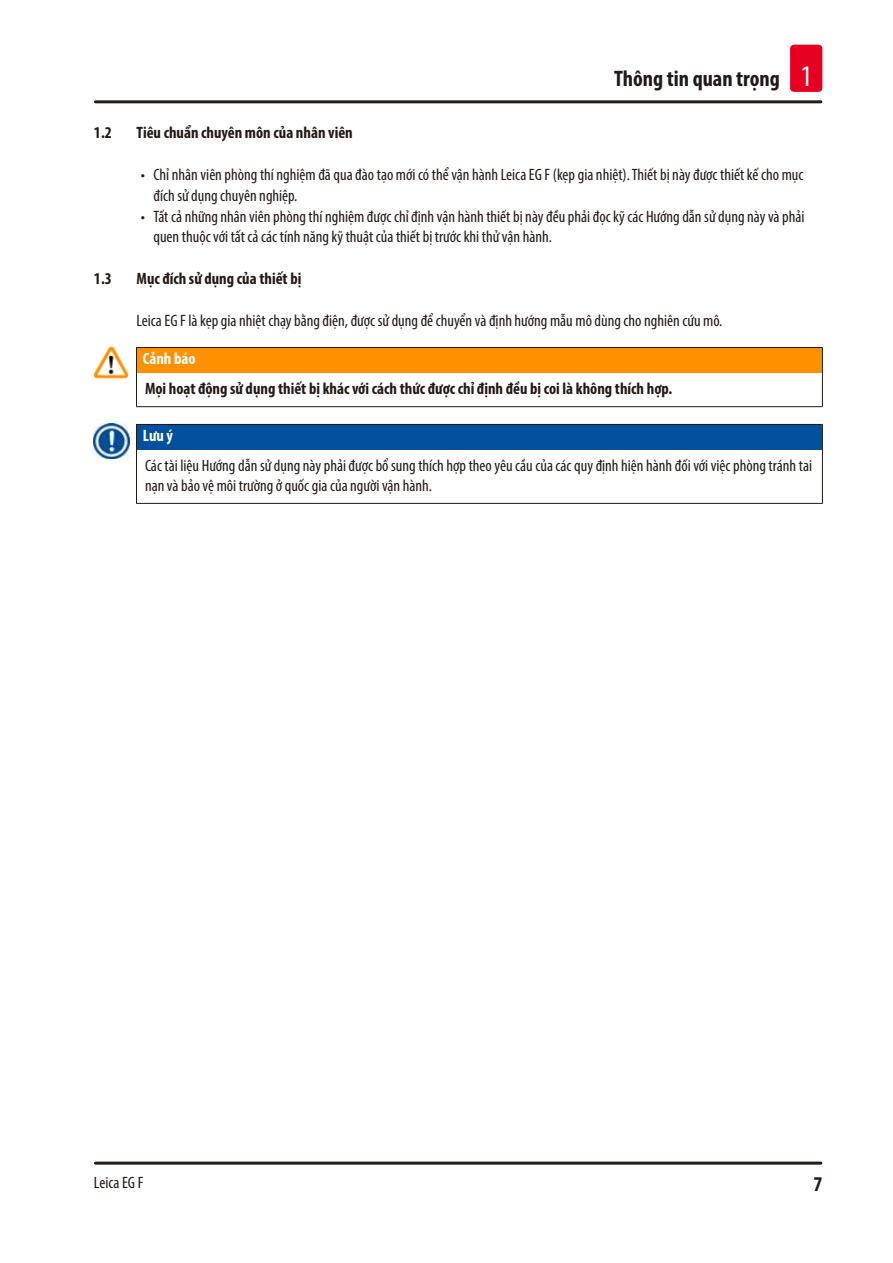
<style>
.page{position:relative;width:893px;height:1263px;background:#fff}
.page>*{position:absolute;margin:0;border:0;box-sizing:border-box;transform-origin:0 0}
.t1{font:700 condensed 22.5px "Myriad Pro";color:#231916}
.t2{font:700 condensed 21px "Myriad Pro";color:#231916}
.Source_of_danger{font:condensed 16.5px/20.9px "Myriad Pro";color:#231916}
.Consequenses_of_non{font:700 condensed 16.5px "Myriad Pro";color:#231916}
.Description_text{font:condensed 16.5px "Myriad Pro";color:#231916}
.Signalword__no_use_a{font:700 condensed 16.5px "Myriad Pro";color:#fff}
.s1{font-weight:400;font-size:30px;color:#fff}
</style>
<div class="page">
<hr style="left:95px;top:100px;width:726px;height:3px;background:#231916">
<hr style="left:95px;top:1161px;width:726px;height:3px;background:#231916">
<div style="left:790px;top:45px;width:32px;height:47px;background:#e60021;border-radius:4px"></div>
<div style="left:136px;top:347px;width:686px;height:26px;background:#ff9000"></div>
<hr style="left:136px;top:373px;width:1px;height:33px;background:#231916">
<hr style="left:822px;top:373px;width:1px;height:33px;background:#231916">
<hr style="left:136px;top:406px;width:687px;height:1px;background:#231916">
<hr style="left:136px;top:347px;width:687px;height:1px;background:#231916">
<svg style="left:136px;top:348px;width:1px;height:25px"></svg>
<svg style="left:822px;top:348px;width:1px;height:25px"></svg>
<img style="left:94px;top:346px;width:35px;height:32px">
<div style="left:136px;top:424px;width:686px;height:26px;background:#00509e"></div>
<hr style="left:136px;top:450px;width:1px;height:53px;background:#231916">
<hr style="left:822px;top:450px;width:1px;height:53px;background:#231916">
<hr style="left:136px;top:503px;width:687px;height:1px;background:#231916">
<hr style="left:136px;top:424px;width:687px;height:1px;background:#231916">
<svg style="left:136px;top:425px;width:1px;height:25px"></svg>
<svg style="left:822px;top:425px;width:1px;height:25px"></svg>
<img style="left:94px;top:423px;width:35px;height:36px">
<h1 class="t1" style="left:614px;top:65px;width:199px">Thông tin quan trọng <span class="s1">1</span></h1>
<p class="Consequenses_of_non" style="left:94px;top:122px;width:19px">1.2</p>
<p class="Consequenses_of_non" style="left:136px;top:122px;width:218px">Tiêu chuẩn chuyên môn của nhân viên</p>
<p class="Source_of_danger" style="left:153px;top:164px;width:651px;text-indent:-13px">• Chỉ nhân viên phòng thí nghiệm đã qua đào tạo mới có thể vận hành Leica EG F (kẹp gia nhiệt). Thiết bị này được thiết kế cho mục đích sử dụng chuyên nghiệp.</p>
<p class="Source_of_danger" style="left:153px;top:206px;width:652px;text-indent:-13px">• Tất cả những nhân viên phòng thí nghiệm được chỉ định vận hành thiết bị này đều phải đọc kỹ các Hướng dẫn sử dụng này và phải quen thuộc với tất cả các tính năng kỹ thuật của thiết bị trước khi thử vận hành.</p>
<p class="Consequenses_of_non" style="left:94px;top:268px;width:19px">1.3</p>
<p class="Consequenses_of_non" style="left:136px;top:268px;width:166px">Mục đích sử dụng của thiết bị</p>
<p class="Description_text" style="left:136px;top:310px;width:587px">Leica EG F là kẹp gia nhiệt chạy bằng điện, được sử dụng để chuyển và định hướng mẫu mô dùng cho nghiên cứu mô.</p>
<p class="Signalword__no_use_a" style="left:143px;top:348px;width:54px">Cảnh báo</p>
<p class="Consequenses_of_non" style="left:145px;top:378px;width:529px">Mọi hoạt động sử dụng thiết bị khác với cách thức được chỉ định đều bị coi là không thích hợp.</p>
<p class="Signalword__no_use_a" style="left:143px;top:425px;width:32px">Lưu ý</p>
<p class="Source_of_danger" style="left:145px;top:455px;width:668px;line-height:19.8px">Các tài liệu Hướng dẫn sử dụng này phải được bổ sung thích hợp theo yêu cầu của các quy định hiện hành đối với việc phòng tránh tai nạn và bảo vệ môi trường ở quốc gia của người vận hành.</p>
<p class="Source_of_danger" style="left:94px;top:1171px;width:51px">Leica EG F</p>
<p class="t2" style="left:813px;top:1171px;width:10px">7</p>
</div>
